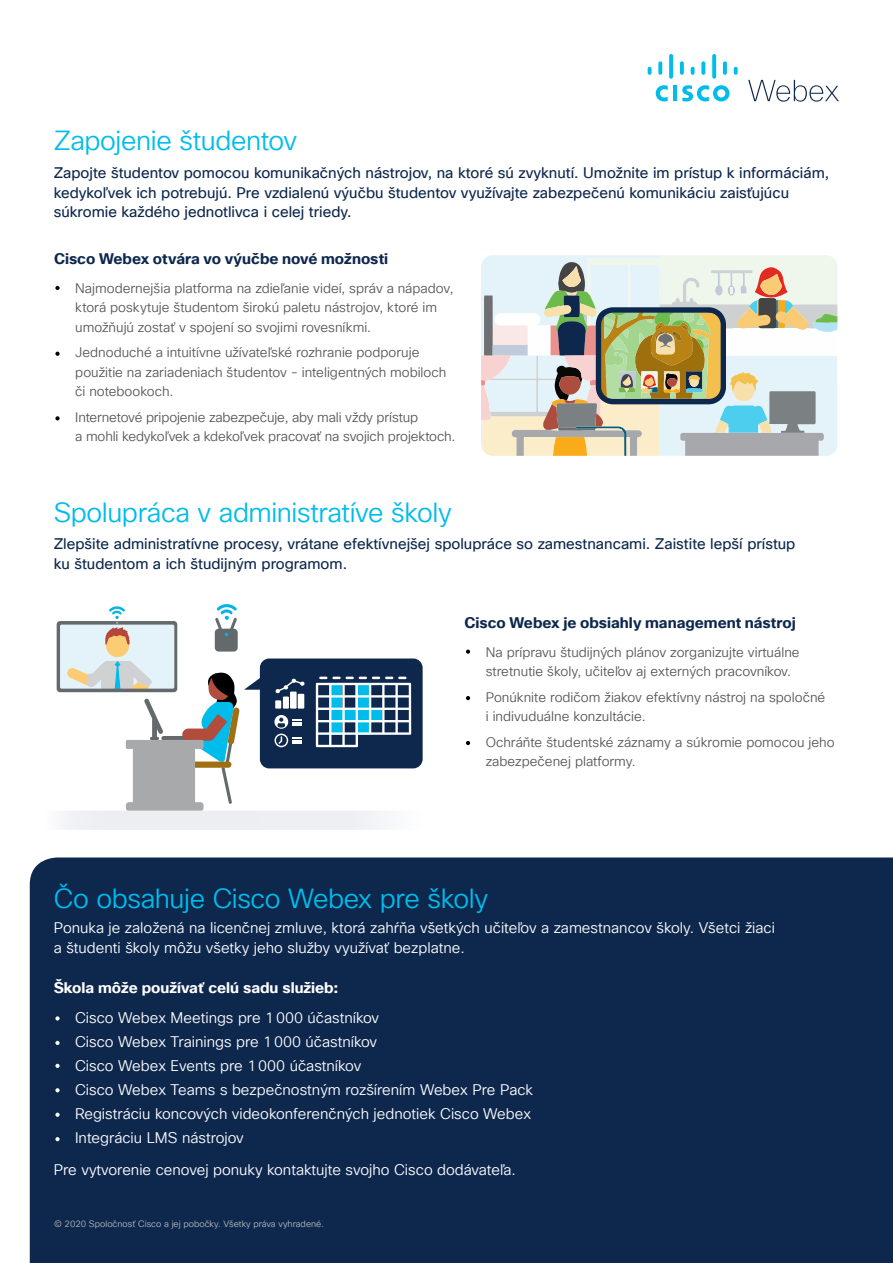
<style>
.page{position:relative;width:893px;height:1263px;background:#fff}
.page>*{position:absolute;margin:0;border:0;box-sizing:border-box;transform-origin:0 0}
.t1{font:27px "Cisco Sans TT Light";letter-spacing:-.015em;color:#00bceb}
.t2{font:15px/24px "Cisco Sans TT Light";color:#fff}
.t3{font:15px/19.5px "Cisco Sans TT";color:#0d274d}
.t4{font:700 15px "Cisco Sans TT";color:#0d274d}
.t5{font:700 15px "Cisco Sans TT";color:#fff}
.t6{font:13.5px/19.5px "Cisco Sans TT Light";color:#58595b}
.t7{font:9px "Cisco Sans TT Light";color:#b8babc}
</style>
<div class="page">
<hr style="left:673px;top:86px;width:4px;height:15px;background:#00bceb">
<svg style="left:656px;top:85px;width:12px;height:16px"></svg>
<svg style="left:682px;top:85px;width:47px;height:16px"></svg>
<svg style="left:648px;top:67px;width:3px;height:8px"></svg>
<svg style="left:658px;top:61px;width:4px;height:14px"></svg>
<svg style="left:669px;top:54px;width:4px;height:25px"></svg>
<svg style="left:680px;top:61px;width:4px;height:14px"></svg>
<svg style="left:691px;top:67px;width:4px;height:8px"></svg>
<svg style="left:701px;top:61px;width:4px;height:14px"></svg>
<svg style="left:712px;top:54px;width:4px;height:25px"></svg>
<svg style="left:723px;top:61px;width:4px;height:14px"></svg>
<svg style="left:734px;top:67px;width:4px;height:8px"></svg>
<svg style="left:748px;top:80px;width:91px;height:22px"></svg>
<div style="left:30px;top:857px;width:863px;height:406px;background:#0d274d"></div>
<svg style="left:56px;top:604px;width:367px;height:226px"></svg>
<svg style="left:55px;top:286px;width:5px;height:4px"></svg>
<svg style="left:466px;top:649px;width:4px;height:5px"></svg>
<svg style="left:55px;top:352px;width:5px;height:4px"></svg>
<svg style="left:466px;top:696px;width:4px;height:4px"></svg>
<svg style="left:55px;top:416px;width:5px;height:4px"></svg>
<svg style="left:55px;top:1016px;width:5px;height:4px"></svg>
<svg style="left:55px;top:1064px;width:5px;height:4px"></svg>
<svg style="left:55px;top:1112px;width:5px;height:5px"></svg>
<svg style="left:55px;top:1137px;width:5px;height:4px"></svg>
<svg style="left:55px;top:1041px;width:5px;height:4px"></svg>
<svg style="left:55px;top:1088px;width:5px;height:4px"></svg>
<svg style="left:466px;top:741px;width:4px;height:4px"></svg>
<svg style="left:481px;top:255px;width:357px;height:201px;background:#cbcebd"></svg>
<div style="left:596px;top:307px;width:130px;height:97px;border:5px solid #0d274d;border-radius:15px"></div>
<h1 class="t1" style="left:54px;top:123px;width:245px">Zapojenie študentov</h1>
<p class="t3" style="left:54px;top:164px;width:777px">Zapojte študentov pomocou komunikačných nástrojov, na ktoré sú zvyknutí. Umožnite im prístup k informáciám, kedykoľvek ich potrebujú. Pre vzdialenú výučbu študentov využívajte zabezpečenú komunikáciu zaisťujúcu súkromie každého jednotlivca i celej triedy.</p>
<p class="t4" style="left:54px;top:249px;width:336px">Cisco Webex otvára vo výučbe nové možnosti</p>
<p class="t6" style="left:75px;top:279px;width:380px">Najmodernejšia platforma na zdieľanie videí, správ a nápadov, ktorá poskytuje študentom širokú paletu nástrojov, ktoré im umožňujú zostať v spojení so svojimi rovesníkmi.</p>
<p class="t6" style="left:75px;top:343px;width:373px">Jednoduché a intuitívne užívateľské rozhranie podporuje použitie na zariadeniach študentov - inteligentných mobiloch či notebookoch.</p>
<p class="t6" style="left:75px;top:408px;width:382px">Internetové pripojenie zabezpečuje, aby mali vždy prístup<br>a mohli kedykoľvek a kdekoľvek pracovať na svojich projektoch.</p>
<h1 class="t1" style="left:54px;top:495px;width:399px">Spolupráca v administratíve školy</h1>
<p class="t3" style="left:54px;top:535px;width:743px">Zlepšite administratívne procesy, vrátane efektívnejšej spolupráce so zamestnancami. Zaistite lepší prístup ku študentom a ich študijným programom.</p>
<p class="t4" style="left:464px;top:613px;width:333px">Cisco Webex je obsiahly management nástroj</p>
<p class="t6" style="left:486px;top:643px;width:315px">Na prípravu študijných plánov zorganizujte virtuálne stretnutie školy, učiteľov aj externých pracovníkov.</p>
<p class="t6" style="left:486px;top:688px;width:341px">Ponúknite rodičom žiakov efektívny nástroj na spoločné i indivuduálne konzultácie.</p>
<p class="t6" style="left:486px;top:733px;width:350px">Ochráňte študentské záznamy a súkromie pomocou jeho zabezpečenej platformy.</p>
<h1 class="t1" style="left:54px;top:881px;width:436px">Čo obsahuje Cisco Webex pre školy</h1>
<p class="t2" style="left:54px;top:919px;width:723px;line-height:19.5px">Ponuka je založená na licenčnej zmluve, ktorá zahŕňa všetkých učiteľov a zamestnancov školy. Všetci žiaci a študenti školy môžu všetky jeho služby využívať bezplatne.</p>
<p class="t5" style="left:54px;top:978px;width:286px">Škola môže používať celú sadu služieb:</p>
<p class="t2" style="left:75px;top:1006px;width:460px">Cisco Webex Meetings pre 1000 účastníkov<br>Cisco Webex Trainings pre 1000 účastníkov<br>Cisco Webex Events pre 1000 účastníkov<br>Cisco Webex Teams s bezpečnostným rozšírením Webex Pre Pack Registráciu koncových videokonferenčných jednotiek Cisco Webex Integráciu LMS nástrojov</p>
<p class="t2" style="left:54px;top:1158px;width:464px">Pre vytvorenie cenovej ponuky kontaktujte svojho Cisco dodávateľa.</p>
<p class="t7" style="left:54px;top:1218px;width:271px">© 2020 Spoločnosť Cisco a jej pobočky. Všetky práva vyhradené.</p>
</div>
